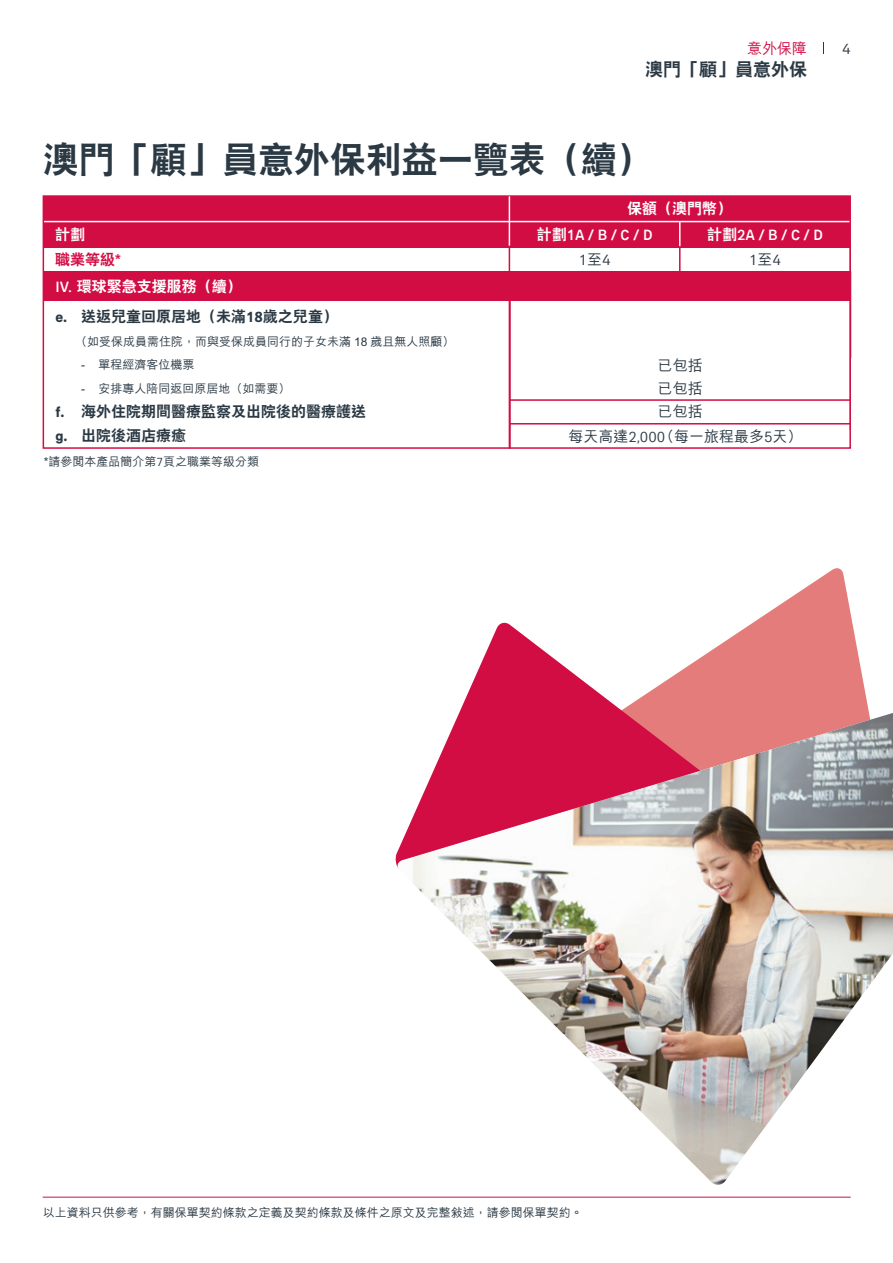
<style>
.page{position:relative;width:893px;height:1263px;background:#fff}
.page>*{position:absolute;margin:0;border:0;box-sizing:border-box;transform-origin:0 0}
.t1{font:800 36px "C Hei 2 HK";letter-spacing:-.005em;color:#2b3944}
.t2{font:800 18px "C Hei 2 HK";color:#2b3944}
.t3{font:800 15px/24px "C Hei 2 HK";color:#2b3944}
.t4{font:500 15px/23px "M Hei HK";color:#2b3944}
.t5{font:800 15px "C Hei 2 HK";color:#fff}
.t6{font:500 15px "AIA Everest";color:#fff}
.t7{font:15px "AIA Everest";color:#2b3944}
.t8{font:800 15px "C Hei 2 HK";color:#d20d44}
.t9{font:500 15px "M Hei HK";color:#d20d44}
.t10{font:15px "AIA Everest";color:#2b3944}
.t11{font:500 12px "M Hei HK";color:#2b3944}
.s1{font-family:"C Hei 2 HK";font-weight:800}
.s2{font-family:"M Hei HK";font-weight:500}
.s3{font-family:"AIA Everest";font-weight:500}
.s4{font-family:"AIA Everest";font-weight:700}
.s5{font-family:"AIA Everest";font-weight:400}
</style>
<div class="page">
<svg style="left:700px;top:568px;width:169px;height:145px;fill:#e47c7b"></svg>
<img style="left:413px;top:713px;width:480px;height:472px">
<svg style="left:395px;top:622px;width:305px;height:248px"></svg>
<hr style="left:43px;top:1197px;width:808px;height:1px;background:#d20d44">
<hr style="left:510px;top:423px;width:341px;height:1px;background:#d20d44">
<hr style="left:510px;top:399px;width:341px;height:2px;background:#d20d44">
<div style="left:44px;top:271px;width:807px;height:30px;background:#d20d44"></div>
<hr style="left:509px;top:301px;width:2px;height:148px;background:#d20d44">
<div style="left:43px;top:196px;width:807px;height:51px;background:#d20d44"></div>
<hr style="left:43px;top:247px;width:807px;height:1px;background:#d20d44">
<hr style="left:43px;top:221px;width:807px;height:1px;background:#fff">
<div style="left:43px;top:195px;width:808px;height:254px;border:2px solid #d20d44"></div>
<hr style="left:509px;top:239px;width:1px;height:209px;background:#d20d44">
<svg style="left:679px;top:222px;width:1px;height:49px"></svg>
<hr style="left:509px;top:196px;width:1px;height:50px;background:#fff">
<p class="t9" style="left:747px;top:37px;width:61px">意外保障</p>
<h2 class="t2" style="left:645px;top:60px;width:163px">澳門「顧」員意外保</h2>
<p class="t10" style="left:842px;top:40px;width:10px">4</p>
<h1 class="t1" style="left:43px;top:141px;width:611px">澳門「顧」員意外保利益一覽表（續）</h1>
<p class="t5" style="left:55px;top:227px;width:31px">計劃</p>
<p class="t5" style="left:627px;top:201px;width:106px">保額（澳門幣）</p>
<p class="t6" style="left:537px;top:226px;width:117px"><span class="s1">計劃</span>1A / B / C / D</p>
<p class="t6" style="left:707px;top:226px;width:117px"><span class="s1">計劃</span>2A / B / C / D</p>
<p class="t8" style="left:55px;top:251px;width:67px">職業等級*</p>
<p class="t7" style="left:579px;top:251px;width:33px">1<span class="s2">至</span>4</p>
<p class="t7" style="left:749px;top:251px;width:33px">1<span class="s2">至</span>4</p>
<p class="t5" style="left:56px;top:278px;width:188px"><span class="s3">IV.</span> 環球緊急支援服務（續）</p>
<p class="t3" style="left:56px;top:304px;width:284px"><span class="s4">e.</span> 送返兒童回原居地（未滿<span class="s4">18</span>歲之兒童）</p>
<p class="t11" style="left:75px;top:333px;width:381px">（如受保成員需住院，而與受保成員同行的子女未滿 18 歲且無人照顧）</p>
<p class="t11" style="left:81px;top:356px;width:115px">- 單程經濟客位機票</p>
<p class="t11" style="left:81px;top:380px;width:211px">- 安排專人陪同返回原居地（如需要）</p>
<p class="t3" style="left:56px;top:399px;width:312px"><span class="s4">f.</span> 海外住院期間醫療監察及出院後的醫療護送<span class="s4">g.</span> 出院後酒店療癒</p>
<p class="t11" style="left:44px;top:452px;width:217px">*請參閱本產品簡介第<span class="s5">7</span>頁之職業等級分類</p>
<p class="t4" style="left:658px;top:352px;width:46px">已包括已包括</p>
<p class="t4" style="left:658px;top:399px;width:46px">已包括</p>
<p class="t4" style="left:569px;top:424px;width:235px">每天高達<span class="s5">2,000</span>（每一旅程最多<span class="s5">5</span>天）</p>
<p class="t11" style="left:43px;top:1203px;width:542px">以上資料只供參考，有關保單契約條款之定義及契約條款及條件之原文及完整敍述，請參閱保單契約。</p>
</div>
